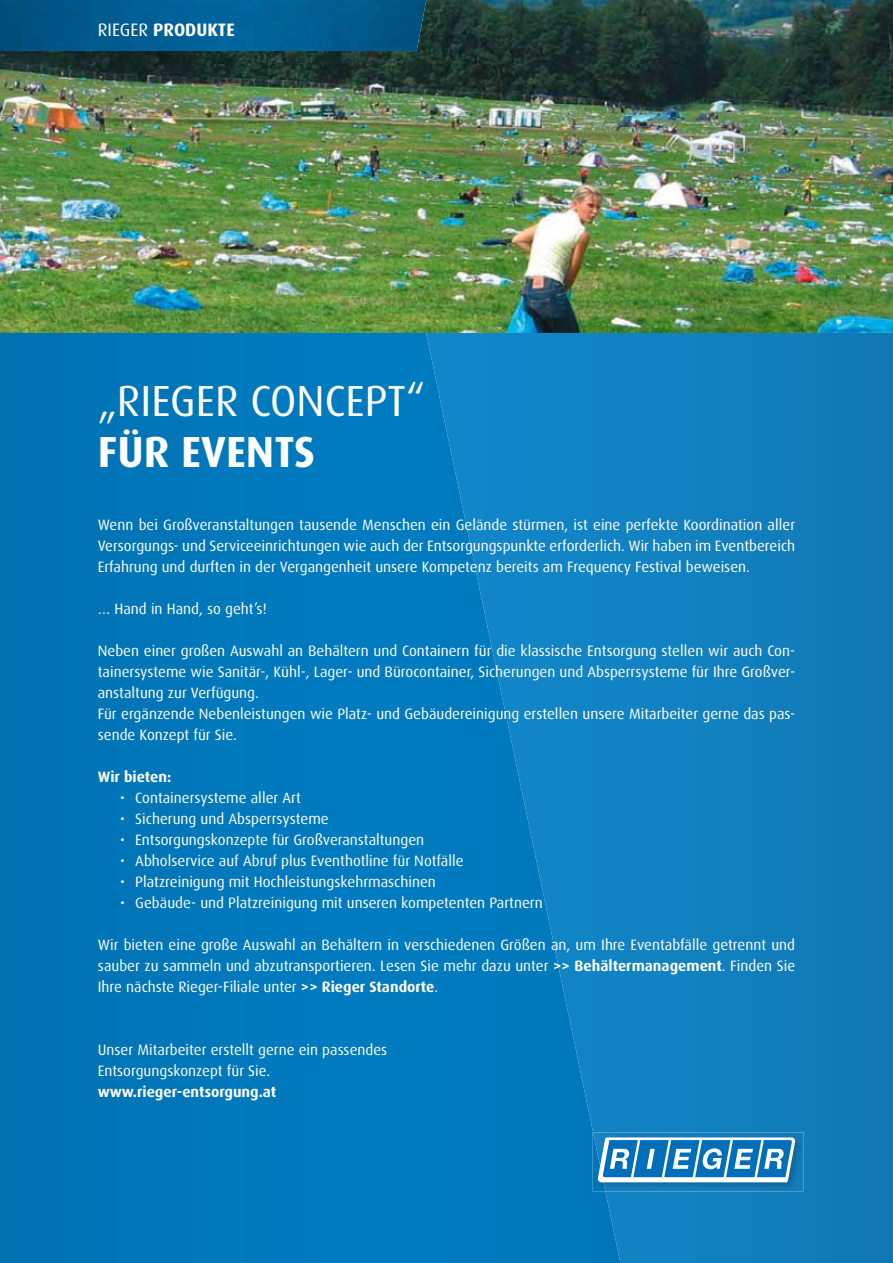
<style>
.page{position:relative;width:893px;height:1263px;background:#fff}
.page>*{position:absolute;margin:0;border:0;box-sizing:border-box;transform-origin:0 0}
.t1{font:43.5px "Dax";color:#fff}
.t2{font:700 43.5px "Dax";color:#fff}
.t3{font:700 18px "Dax";color:#fff}
.t4{font:15px/21px "Dax";color:#fff;text-align:justify}
.t5{font:700 15px "Dax";color:#fff}
.s1{font-weight:400}
.s2{font-weight:700}
</style>
<div class="page">
<svg style="left:459px;top:333px;width:434px;height:930px"></svg>
<img style="left:0;top:648px;width:410px;height:615px">
<img style="left:410px;top:1013px;width:210px;height:250px">
<img style="left:410px;top:751px;width:158px;height:263px">
<img style="left:410px;top:489px;width:104px;height:263px">
<img style="left:0;top:333px;width:412px;height:315px">
<img style="left:410px;top:333px;width:49px;height:157px">
<img style="left:0;top:0;width:893px;height:333px">
<img style="left:0;top:0;width:426px;height:51px">
<img style="left:605px;top:1132px;width:199px;height:59px">
<img style="left:593px;top:1132px;width:12px;height:59px">
<svg style="left:598px;top:1137px;width:197px;height:45px"></svg>
<p class="t3" style="left:98px;top:20px;width:138px"><span class="s1">RIEGER</span> PRODUKTE</p>
<h1 class="t1" style="left:98px;top:377px;width:329px">„RIEGER CONCEPT“</h1>
<h1 class="t2" style="left:98px;top:428px;width:219px">FÜR EVENTS</h1>
<p class="t4" style="left:98px;top:515px;width:699px">Wenn bei Großveranstaltungen tausende Menschen ein Gelände stürmen, ist eine perfekte Koordination aller Versorgungs- und Serviceeinrichtungen wie auch der Entsorgungspunkte erforderlich. Wir haben im Eventbereich Erfahrung und durften in der Vergangenheit unsere Kompetenz bereits am Frequency Festival beweisen.</p>
<p class="t4" style="left:98px;top:599px;width:170px">… Hand in Hand, so geht’s!</p>
<p class="t4" style="left:98px;top:641px;width:699px;text-align:left">Neben einer großen Auswahl an Behältern und Containern für die klassische Entsorgung stellen wir auch Con&shy;tainersysteme wie Sanitär-, Kühl-, Lager- und Bürocontainer, Sicherungen und Absperrsysteme für Ihre Großver&shy;anstaltung zur Verfügung.<br>Für ergänzende Nebenleistungen wie Platz- und Gebäudereinigung erstellen unsere Mitarbeiter gerne das pas&shy;sende Konzept für Sie.</p>
<p class="t5" style="left:98px;top:769px;width:75px">Wir bieten:</p>
<p class="t4" style="left:120px;top:788px;width:182px">• Containersysteme aller Art</p>
<p class="t4" style="left:120px;top:809px;width:210px">• Sicherung und Absperrsysteme</p>
<p class="t4" style="left:120px;top:830px;width:305px">• Entsorgungskonzepte für Großveranstaltungen</p>
<p class="t4" style="left:120px;top:851px;width:345px">• Abholservice auf Abruf plus Eventhotline für Notfälle</p>
<p class="t4" style="left:120px;top:872px;width:317px">• Platzreinigung mit Hochleistungskehrmaschinen</p>
<p class="t4" style="left:120px;top:893px;width:424px">• Gebäude- und Platzreinigung mit unseren kompetenten Partnern</p>
<p class="t4" style="left:98px;top:935px;width:699px">Wir bieten eine große Auswahl an Behältern in verschiedenen Größen an, um Ihre Eventabfälle getrennt und sauber zu sammeln und abzutransportieren. Lesen Sie mehr dazu unter <span class="s2">&gt;&gt; Behältermanagement</span>. Finden Sie Ihre nächste Rieger-Filiale unter <span class="s2">&gt;&gt; Rieger Standorte</span>.</p>
<p class="t4" style="left:98px;top:1040px;width:291px">Unser Mitarbeiter erstellt gerne ein passendes<br>Entsorgungskonzept für Sie.</p>
<p class="t5" style="left:98px;top:1084px;width:180px">www.rieger-entsorgung.at</p>
</div>
